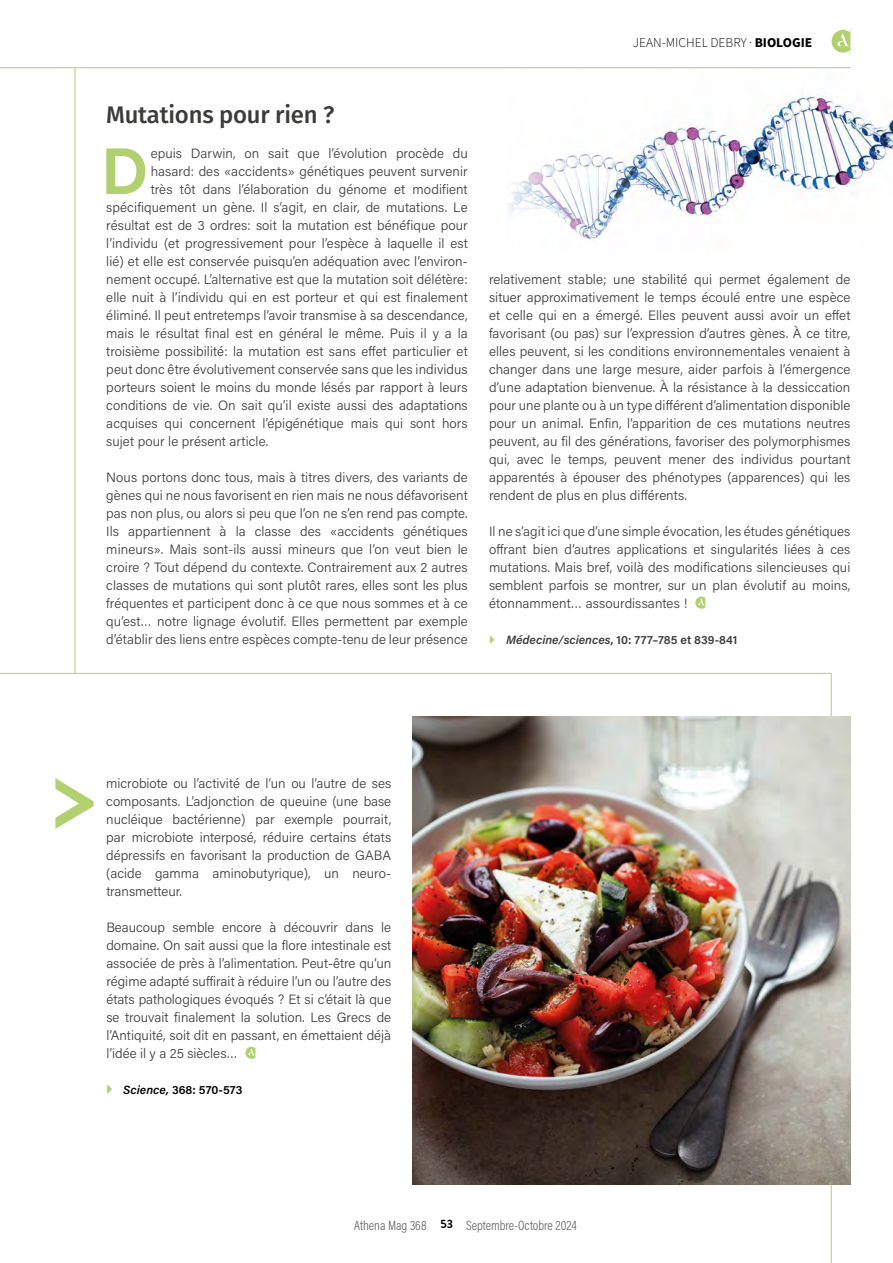
<style>
.page{position:relative;width:893px;height:1263px;background:#fff}
.page>*{position:absolute;margin:0;border:0;box-sizing:border-box;transform-origin:0 0}
.t1{font:600 64.2px "Raleway X";color:#b1d06f}
.t2{font:500 24px "Fira Sans";letter-spacing:-.01em;color:#3c3c3b}
.t3{font:300 13.5px/18px "Acumin Pro";letter-spacing:.005em;color:#3c3c3b;text-align:justify}
.t4{font:300 13.5px "Acumin Pro Cond";color:#646363}
.t5{font:300 13.5px "Source Sans Pro";color:#000}
.t6{font:600 12px "Acumin Pro";letter-spacing:.005em;color:#3c3c3b}
.t7{font:600 12px "Acumin Pro";letter-spacing:.01em;color:#000}
.s1{font-weight:700}
.s2{font-style:italic}
</style>
<div class="page">
<img style="left:489px;top:68px;width:404px;height:172px">
<svg style="left:832px;top:29px;width:18px;height:24px"></svg>
<hr style="left:0;top:67px;width:850px;height:1px;background:#b1d06f">
<hr style="left:75px;top:68px;width:1px;height:605px;background:#b1d06f">
<svg style="left:55px;top:778px;width:39px;height:51px"></svg>
<svg style="left:695px;top:596px;width:10px;height:13px"></svg>
<svg style="left:245px;top:1046px;width:10px;height:13px"></svg>
<img style="left:412px;top:716px;width:438px;height:468px">
<p class="t5" style="left:633px;top:33px;width:181px">JEAN-MICHEL DEBRY · <span class="s1">BIOLOGIE</span></p>
<h2 class="t2" style="left:106px;top:95px;width:230px">Mutations pour rien ?</h2>
<h1 class="t1" style="left:102px;top:135px;width:47px">D</h1>
<p class="t3" style="left:151px;top:144px;width:318px">epuis Darwin, on sait que l’évolution procède du</p>
<p class="t3" style="left:151px;top:162px;width:318px">hasard: des «accidents» génétiques peuvent survenir</p>
<p class="t3" style="left:151px;top:180px;width:318px">très tôt dans l’élaboration du génome et modifient</p>
<p class="t3" style="left:106px;top:198px;width:363px">spécifiquement un gène. Il s’agit, en clair, de mutations. Le</p>
<p class="t3" style="left:106px;top:216px;width:363px">résultat est de 3 ordres: soit la mutation est bénéfique pour</p>
<p class="t3" style="left:106px;top:234px;width:363px">l’individu (et progressivement pour l’espèce à laquelle il est</p>
<p class="t3" style="left:106px;top:252px;width:361px">lié) et elle est conservée puisqu’en adéquation avec l’environ-</p>
<p class="t3" style="left:106px;top:270px;width:363px">nement occupé. L’alternative est que la mutation soit délétère:</p>
<p class="t3" style="left:106px;top:288px;width:363px">elle nuit à l’individu qui en est porteur et qui est finalement</p>
<p class="t3" style="left:106px;top:306px;width:363px">éliminé. Il peut entretemps l’avoir transmise à sa descendance,</p>
<p class="t3" style="left:106px;top:324px;width:363px">mais le résultat final est en général le même. Puis il y a la</p>
<p class="t3" style="left:106px;top:342px;width:363px">troisième possibilité: la mutation est sans effet particulier et</p>
<p class="t3" style="left:106px;top:360px;width:363px">peut donc être évolutivement conservée sans que les individus</p>
<p class="t3" style="left:106px;top:378px;width:363px">porteurs soient le moins du monde lésés par rapport à leurs</p>
<p class="t3" style="left:106px;top:396px;width:363px">conditions de vie. On sait qu’il existe aussi des adaptations</p>
<p class="t3" style="left:106px;top:414px;width:363px">acquises qui concernent l’épigénétique mais qui sont hors</p>
<p class="t3" style="left:106px;top:432px;width:163px">sujet pour le présent article.</p>
<p class="t3" style="left:106px;top:468px;width:363px">Nous portons donc tous, mais à titres divers, des variants de gènes qui ne nous favorisent en rien mais ne nous défavorisent pas non plus, ou alors si peu que l’on ne s’en rend pas compte.<br>Ils appartiennent à la classe des «accidents génétiques mineurs». Mais sont-ils aussi mineurs que l’on veut bien le croire ? Tout dépend du contexte. Contrairement aux 2 autres classes de mutations qui sont plutôt rares, elles sont les plus fréquentes et participent donc à ce que nous sommes et à ce qu’est… notre lignage évolutif. Elles permettent par exemple d’établir des liens entre espèces compte-tenu de leur présence</p>
<p class="t3" style="left:489px;top:270px;width:363px">relativement stable; une stabilité qui permet également de situer approximativement le temps écoulé entre une espèce et celle qui en a émergé. Elles peuvent aussi avoir un effet favorisant (ou pas) sur l’expression d’autres gènes. À ce titre, elles peuvent, si les conditions environnementales venaient à changer dans une large mesure, aider parfois à l’émergence d’une adaptation bienvenue. À la résistance à la dessiccation pour une plante ou à un type différent d’alimentation disponible pour un animal. Enfin, l’apparition de ces mutations neutres peuvent, au fil des générations, favoriser des polymorphismes qui, avec le temps, peuvent mener des individus pourtant apparentés à épouser des phénotypes (apparences) qui les rendent de plus en plus différents.</p>
<p class="t3" style="left:489px;top:522px;width:363px">Il ne s’agit ici que d’une simple évocation, les études génétiques offrant bien d’autres applications et singularités liées à ces mutations. Mais bref, voilà des modifications silencieuses qui semblent parfois se montrer, sur un plan évolutif au moins, étonnamment… assourdissantes !</p>
<p class="t6" style="left:506px;top:631px;width:233px"><span class="s2">Médecine/sciences</span>, 10: 777–785 et 839-841</p>
<p class="t3" style="left:106px;top:774px;width:286px">microbiote ou l’activité de l’un ou l’autre de ses composants. L’adjonction de queuine (une base nucléique bactérienne) par exemple pourrait, par microbiote interposé, réduire certains états dépressifs en favorisant la production de GABA (acide gamma aminobutyrique), un neuro&shy;transmetteur.</p>
<p class="t3" style="left:106px;top:918px;width:286px">Beaucoup semble encore à découvrir dans le domaine. On sait aussi que la flore intestinale est associée de près à l’alimentation. Peut-être qu’un régime adapté suffirait à réduire l’un ou l’autre des états pathologiques évoqués ? Et si c’était là que se trouvait finalement la solution. Les Grecs de l’Antiquité, soit dit en passant, en émettaient déjà l’idée il y a 25 siècles…</p>
<p class="t7" style="left:123px;top:1081px;width:121px"><span class="s2">Science,</span> 368: 570-573</p>
<p class="t4" style="left:354px;top:1217px;width:224px">Athena Mag 368 <sup>53</sup> Septembre-Octobre 2024</p>
</div>
